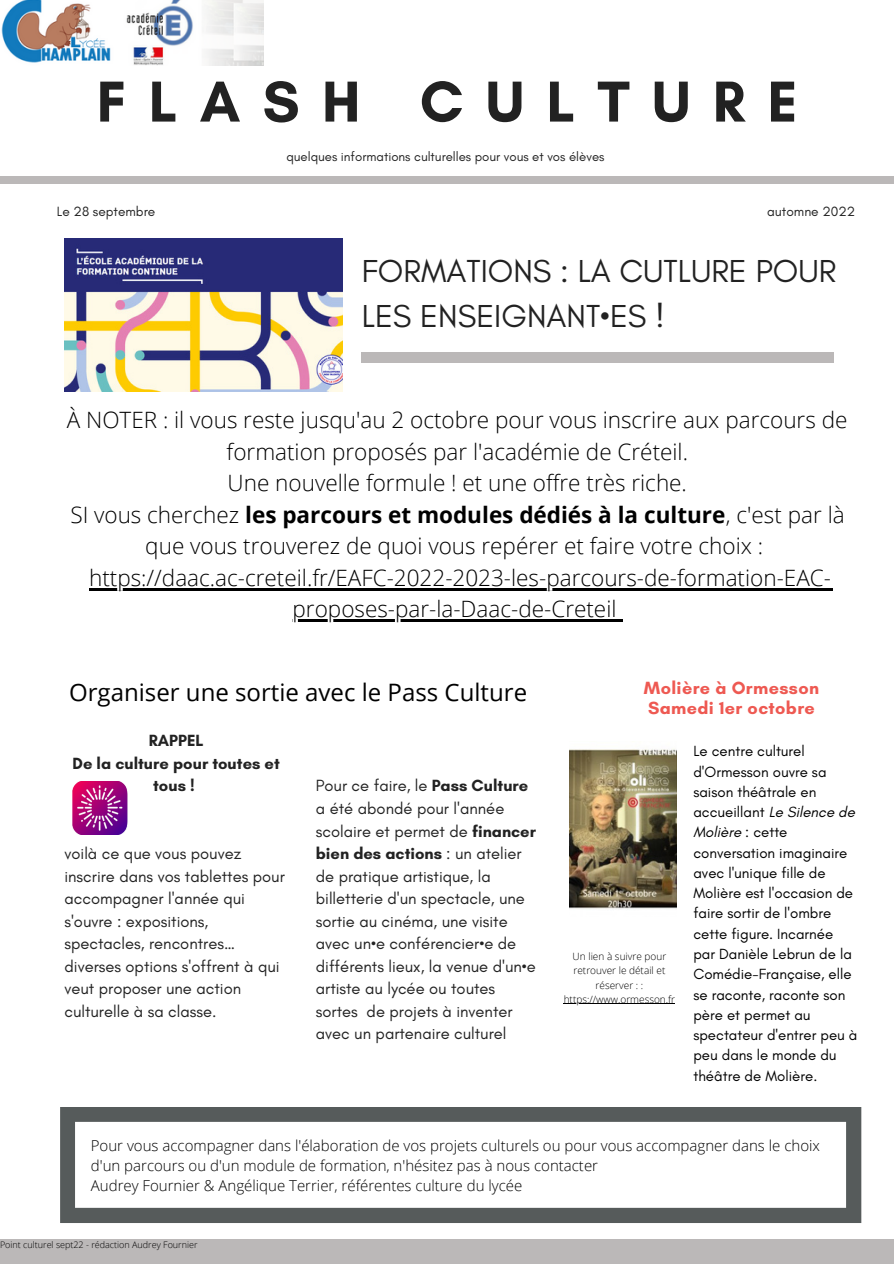
<style>
.page{position:relative;width:894px;height:1264px;background:#fff}
.page>*{position:absolute;margin:0;border:0;box-sizing:border-box;transform-origin:0 0}
.t1{font:700 58.8px "Glacial Indifference";letter-spacing:.38em;color:#222}
.t2{font:32.4px/44.5px "Glacial Indifference";color:#222}
.t3{font:24px "Open Sans";color:#000}
.t4{font:300 22.5px/31.5px "Open Sans";color:#000;text-align:center}
.t5{font:700 18px/20.2px "Glacial Indifference";letter-spacing:.02em;color:#ee5952}
.t6{font:16.5px/22.5px "Glacial Indifference";color:#222}
.t7{font:700 16.5px/22.5px "Glacial Indifference";color:#222;text-align:center}
.t8{font:15px/20.2px "Glacial Indifference";color:#000}
.t9{font:300 15px/20.2px "Open Sans";color:#000}
.t10{font:13.65px "Glacial Indifference";color:#222}
.t11{font:13.2px "Glacial Indifference";color:#222}
.t12{font:300 10.05px/14.1px "Open Sans";color:#000;text-align:center}
.t13{font:300 9px "Open Sans";color:#000}
.s1{font-weight:700}
.s2{font-style:italic}
</style>
<div class="page">
<img style="left:64px;top:238px;width:279px;height:154px">
<img style="left:72px;top:781px;width:55px;height:53px">
<div style="left:0;top:176px;width:893px;height:8px;background:#bbb8b8"></div>
<div style="left:0;top:1239px;width:893px;height:24px;background:#bbb8b8"></div>
<img style="left:1px;top:0;width:262px;height:65px">
<svg style="left:60px;top:1107px;width:801px;height:115px"></svg>
<div style="left:361px;top:353px;width:472px;height:10px;background:#bbb8b8"></div>
<hr style="left:89px;top:588px;width:742px;height:2px;background:#000">
<hr style="left:292px;top:619px;width:324px;height:2px;background:#000">
<svg style="left:616px;top:619px;width:6px;height:2px"></svg>
<img style="left:569px;top:749px;width:107px;height:160px">
<hr style="left:563px;top:1003px;width:112px;height:1px;background:#000">
<h1 class="t1" style="left:97px;top:66px;width:702px">FLASH CULTURE</h1>
<p class="t11" style="left:286px;top:148px;width:319px">quelques informations culturelles pour vous et vos élèves</p>
<p class="t10" style="left:57px;top:203px;width:100px">Le 28 septembre</p>
<p class="t10" style="left:767px;top:203px;width:90px">automne 2022</p>
<h2 class="t2" style="left:361px;top:249px;width:476px">FORMATIONS : LA CUTLURE POUR<br>LES ENSEIGNANT•ES !</h2>
<p class="t4" style="left:67px;top:403px;width:782px">À NOTER : il vous reste jusqu'au 2 octobre pour vous inscrire aux parcours de formation proposés par l'académie de Créteil.<br>Une nouvelle formule ! et une offre très riche.<br>SI vous cherchez <span class="s1">les parcours et modules dédiés à la culture</span>, c'est par là que vous trouverez de quoi vous repérer et faire votre choix : https://daac.ac-creteil.fr/EAFC-2022-2023-les-parcours-de-formation-EAC&shy;proposes-par-la-Daac-de-Creteil</p>
<h3 class="t3" style="left:69px;top:675px;width:459px">Organiser une sortie avec le Pass Culture</h3>
<p class="t7" style="left:73px;top:729px;width:209px">RAPPEL<br>De la culture pour toutes et tous !</p>
<p class="t6" style="left:64px;top:842px;width:222px">voilà ce que vous pouvez inscrire dans vos tablettes pour accompagner l'année qui s'ouvre : expositions, spectacles, rencontres… diverses options s'offrent à qui veut proposer une action culturelle à sa classe.</p>
<p class="t6" style="left:316px;top:774px;width:222px">Pour ce faire, le <span class="s1">Pass Culture </span>a été abondé pour l'année scolaire et permet de <span class="s1">financer bien des actions</span> : un atelier de pratique artistique, la billetterie d'un spectacle, une sortie au cinéma, une visite avec un•e conférencier•e de différents lieux, la venue d'un•e artiste au lycée ou toutes sortes de projets à inventer avec un partenaire culturel</p>
<p class="t5" style="left:643px;top:677px;width:176px">Molière à Ormesson<br>Samedi 1er octobre</p>
<p class="t8" style="left:693px;top:740px;width:165px">Le centre culturel d'Ormesson ouvre sa saison théâtrale en accueillant <span class="s2">Le Silence de<br>Molière</span> : cette conversation imaginaire avec l'unique fille de<br>Molière est l'occasion de faire sortir de l'ombre cette figure. Incarnée par Danièle Lebrun de la<br>Comédie-Française, elle se raconte, raconte son père et permet au spectateur d'entrer peu à peu dans le monde du théâtre de Molière.</p>
<p class="t12" style="left:563px;top:949px;width:113px">Un lien à suivre pour retrouver le détail et réserver : : https://www.ormesson.fr</p>
<p class="t9" style="left:91px;top:1134px;width:730px">Pour vous accompagner dans l'élaboration de vos projets culturels ou pour vous accompagner dans le choix d'un parcours ou d'un module de formation, n'hésitez pas à nous contacter<br>Audrey Fournier &amp; Angélique Terrier, référentes culture du lycée</p>
<p class="t13" style="left:0;top:1238px;width:199px">Point culturel sept22 - rédaction Audrey Fournier</p>
</div>
